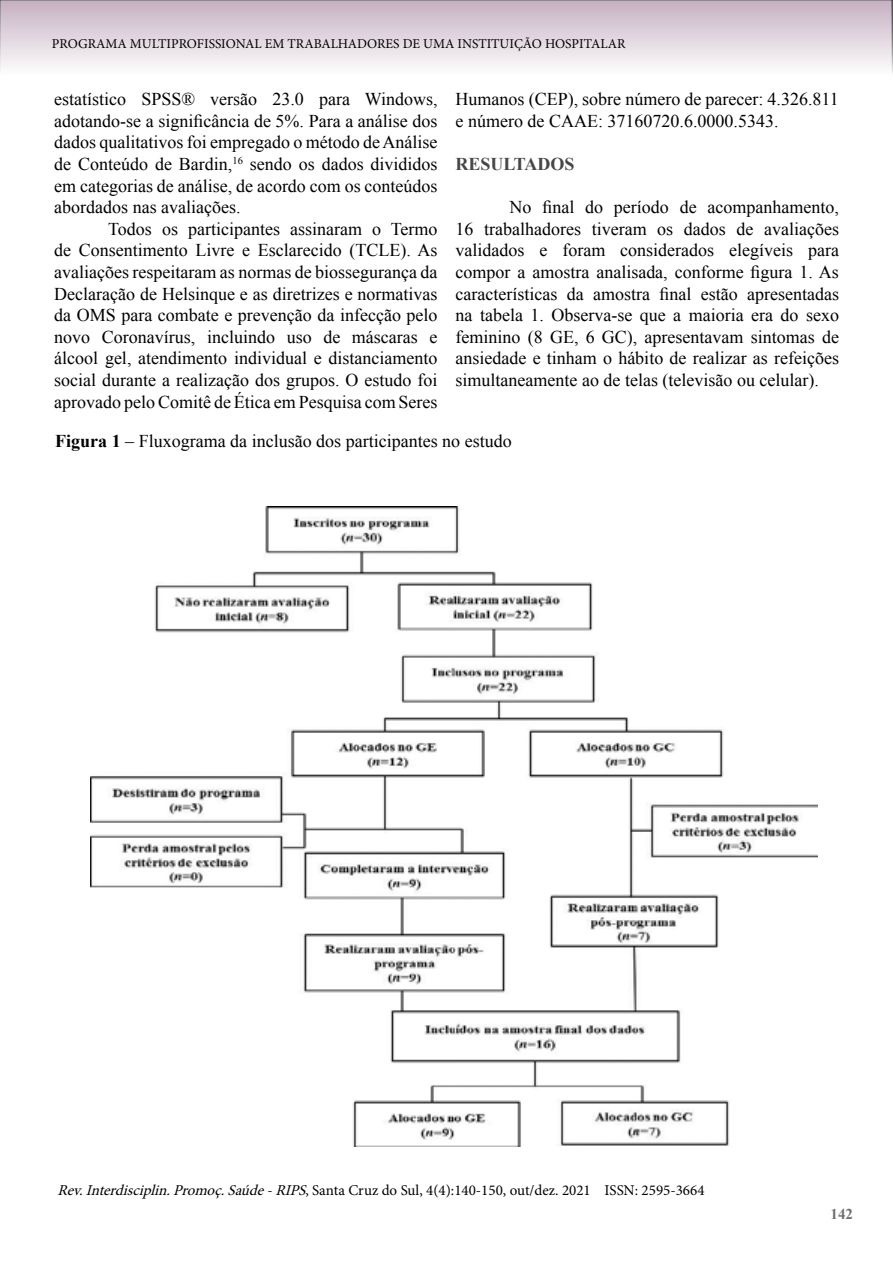
<style>
.page{position:relative;width:893px;height:1263px;background:#fff}
.page>*{position:absolute;margin:0;border:0;box-sizing:border-box;transform-origin:0 0}
.t1{font:18px/21.6px "Times New Roman";color:#000;text-align:justify}
.t2{font:700 18px "Times New Roman";color:#474746}
.t3{font:15px "Minion Pro";color:#000}
.t4{font:700 15px "Times New Roman";color:#706f6f}
.t5{font:13.5px "Minion Pro";color:#000}
.s1{font-weight:700}
.s2{font-style:italic}
</style>
<div class="page">
<svg style="left:0;top:0;width:892px;height:71px;background:#ded3dc"></svg>
<svg style="left:892px;top:0;width:1px;height:74px"></svg>
<img style="left:91px;top:506px;width:726px;height:640px">
<p class="t5" style="left:52px;top:35px;width:575px">PROGRAMA MULTIPROFISSIONAL EM TRABALHADORES DE UMA INSTITUIÇÃO HOSPITALAR</p>
<p class="t1" style="left:54px;top:88px;width:385px">estatístico SPSS® versão 23.0 para Windows, adotando-se a significância de 5%. Para a análise dos dados qualitativos foi empregado o método de Análise de Conteúdo de Bardin,<sup>16</sup> sendo os dados divididos em categorias de análise, de acordo com os conteúdos abordados nas avaliações.</p>
<p class="t1" style="left:54px;top:218px;width:385px;text-indent:54px">Todos os participantes assinaram o Termo de Consentimento Livre e Esclarecido (TCLE). As avaliações respeitaram as normas de biossegurança da Declaração de Helsinque e as diretrizes e normativas da OMS para combate e prevenção da infecção pelo novo Coronavírus, incluindo uso de máscaras e álcool gel, atendimento individual e distanciamento social durante a realização dos grupos. O estudo foi aprovado pelo Comitê de Ética em Pesquisa com Seres</p>
<p class="t1" style="left:456px;top:88px;width:385px">Humanos (CEP), sobre número de parecer: 4.326.811 e número de CAAE: 37160720.6.0000.5343.</p>
<p class="t2" style="left:456px;top:152px;width:121px">RESULTADOS</p>
<p class="t1" style="left:456px;top:196px;width:385px;text-indent:54px">No final do período de acompanhamento, 16 trabalhadores tiveram os dados de avaliações validados e foram considerados elegíveis para compor a amostra analisada, conforme figura 1. As características da amostra final estão apresentadas na tabela 1. Observa-se que a maioria era do sexo feminino (8 GE, 6 GC), apresentavam sintomas de ansiedade e tinham o hábito de realizar as refeições simultaneamente ao de telas (televisão ou celular).</p>
<p class="t1" style="left:55px;top:430px;width:458px"><span class="s1">Figura 1</span> – Fluxograma da inclusão dos participantes no estudo</p>
<p class="t3" style="left:57px;top:1180px;width:649px"><span class="s2">Rev.Interdisciplin.Promoç.Saúde-RIPS</span>, Santa Cruz do Sul, 4(4):140-150, out/dez. 2021 ISSN: 2595-3664</p>
<p class="t4" style="left:831px;top:1204px;width:24px">142</p>
</div>
